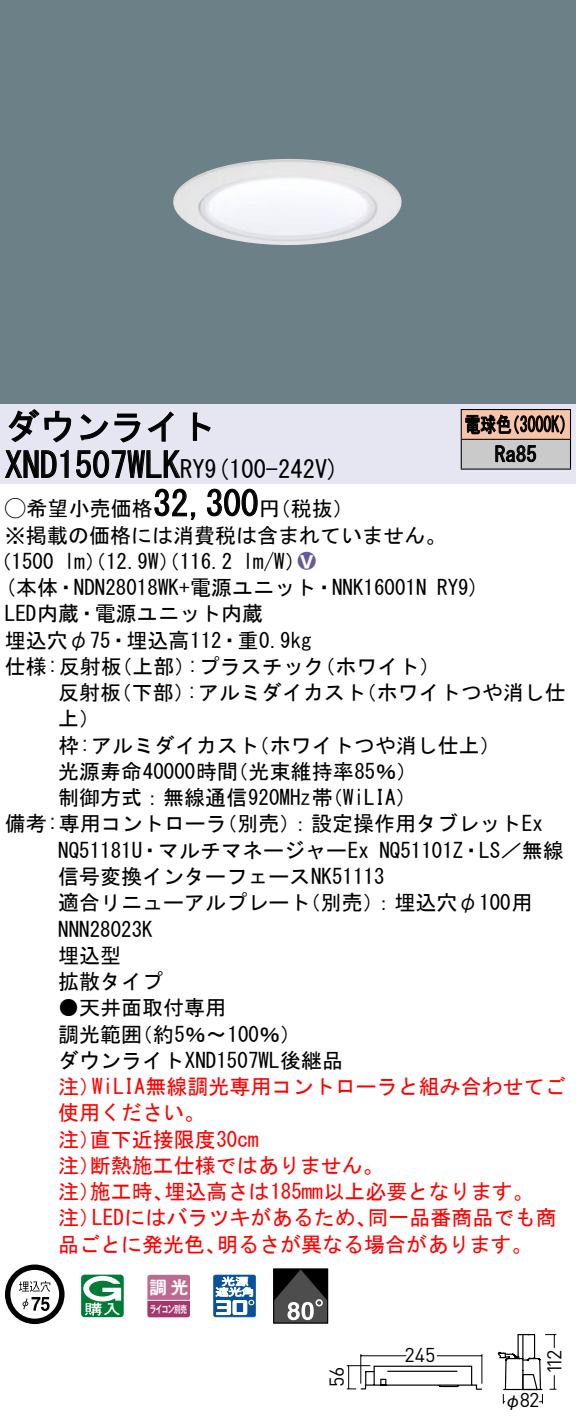
<style>
.page{position:relative;width:576px;height:1426px;background:#fff}
.page>*{position:absolute;margin:0;border:0;box-sizing:border-box;transform-origin:0 0}
.t1{font:35px "MS Gothic";color:#000}
.t2{font:24.5px "MS Gothic";color:#000}
.t3{font:21px/26.2px "MS Gothic";color:#000}
.t4{font:21px/26.2px "MS Gothic";color:#f00}
.t5{font:21px/29.8px "MS Gothic";color:#000;scale:.75 1}
.t6{font:21px "Ford Classification 1";color:#635aa0}
.t7{font:19.95px "DINOT";letter-spacing:-.04em;color:#000}
.t8{font:17.5px "Gothic MB101 Pro De Bold 90 pv RKSJ H";color:#fff}
.t9{font:17.5px "Gothic BBB Pro Medium 90 pv RKSJ H";color:#000}
.t10{font:10.15px "Gothic MB101 Pro De Bold 90 pv RKSJ H";letter-spacing:-.05em;color:#fff;scale:.65 1}
.s1{font-size:24.5px}
.s2{font-family:"Ford Classification 1"}
.s3{color:#fff}
</style>
<div class="page">
<div style="left:0;top:0;width:575px;height:404px;background:#6c8087"></div>
<img style="left:173px;top:159px;width:229px;height:86px">
<div style="left:0;top:404px;width:575px;height:79px;background:#e6e5f2"></div>
<svg style="left:8px;top:409px;width:64px;height:34px"></svg>
<svg style="left:80px;top:413px;width:60px;height:30px"></svg>
<svg style="left:148px;top:411px;width:25px;height:31px"></svg>
<svg style="left:192px;top:412px;width:19px;height:29px"></svg>
<svg style="left:5px;top:450px;width:64px;height:28px"></svg>
<svg style="left:76px;top:450px;width:105px;height:28px"></svg>
<svg style="left:154px;top:488px;width:42px;height:32px"></svg>
<svg style="left:207px;top:488px;width:51px;height:29px"></svg>
<svg style="left:5px;top:1264px;width:59px;height:60px"></svg>
<svg style="left:81px;top:1274px;width:43px;height:43px"></svg>
<svg style="left:147px;top:1274px;width:43px;height:43px;background:#b75d87"></svg>
<hr style="left:147px;top:1299px;width:43px;height:1px;background:#fff">
<svg style="left:213px;top:1274px;width:43px;height:43px"></svg>
<div style="left:273px;top:1268px;width:55px;height:55px;border:1px solid #000"></div>
<svg style="left:273px;top:1269px;width:54px;height:53px;background:#474747"></svg>
<div style="left:461px;top:409px;width:109px;height:30px;background:#f7c4a7"></div>
<div style="left:461px;top:439px;width:109px;height:30px;background:#cacaca"></div>
<hr style="left:460px;top:409px;width:110px;height:1px;background:#000">
<hr style="left:569px;top:410px;width:2px;height:29px;background:#000">
<hr style="left:460px;top:439px;width:110px;height:1px;background:#000">
<hr style="left:569px;top:440px;width:2px;height:28px;background:#000">
<hr style="left:460px;top:468px;width:110px;height:2px;background:#000">
<svg style="left:460px;top:410px;width:104px;height:58px"></svg>
<svg style="left:497px;top:1334px;width:60px;height:70px"></svg>
<svg style="left:346px;top:1354px;width:137px;height:36px"></svg>
<h1 class="t1" style="left:5px;top:409px;width:212px">ダウンライト</h1>
<p class="t2" style="left:204px;top:456px;width:136px">(9 100-242 (V</p>
<h1 class="t1" style="left:5px;top:447px;width:201px">XND1507WLK<span class="s1">RY</span></h1>
<h1 class="t1" style="left:153px;top:486px;width:106px">32,300</h1>
<p class="t3" style="left:5px;top:495px;width:442px"><span class="s2">A</span>希望小売価格<br>※掲載の価格には消費税は含まれていません。</p>
<p class="t6" style="left:298px;top:550px;width:19px">2<span class="s3">8</span></p>
<p class="t3" style="left:259px;top:495px;width:96px">（円税抜(</p>
<p class="t3" style="left:243px;top:548px;width:64px">l m (W/</p>
<p class="t3" style="left:-9px;top:548px;width:65px">（1500</p>
<p class="t3" style="left:64px;top:548px;width:169px">lm）（12.9 ）（W 116.2</p>
<p class="t5" style="left:494px;top:409px;width:57px;text-indent:-30px">電球色<br>Ra85</p>
<p class="t5" style="left:504px;top:409px;width:96px">（3000 (K</p>
<p class="t3" style="left:5px;top:574px;width:423px">(本体・NDN28018WK+電源ユニット・NNK16001N</p>
<p class="t3" style="left:5px;top:600px;width:259px">LED内蔵・電源ユニット内蔵</p>
<p class="t3" style="left:5px;top:627px;width:308px">埋込穴φ75・埋込高112・重0.9kg</p>
<p class="t3" style="left:314px;top:653px;width:127px">（ホワイト(</p>
<p class="t3" style="left:187px;top:653px;width:139px">:プラスチック</p>
<p class="t3" style="left:5px;top:653px;width:118px">仕様:反射板</p>
<p class="t3" style="left:111px;top:653px;width:85px">（上部）</p>
<p class="t3" style="left:437px;top:574px;width:44px">RY (9</p>
<p class="t3" style="left:58px;top:679px;width:64px">反射板上(</p>
<p class="t3" style="left:111px;top:679px;width:85px">（下部）</p>
<p class="t3" style="left:187px;top:679px;width:181px">:アルミダイカスト</p>
<p class="t3" style="left:355px;top:679px;width:211px">（ホワイトつや消し仕</p>
<p class="t3" style="left:227px;top:732px;width:191px;text-indent:-169px">枠:アルミダイカスト<br>（光束維持率85％(</p>
<p class="t3" style="left:248px;top:732px;width:254px">（ホワイトつや消し仕上(</p>
<p class="t3" style="left:58px;top:758px;width:181px">光源寿命40000時間</p>
<p class="t3" style="left:216px;top:784px;width:328px;text-indent:-158px">制御方式：無線通信920MHz帯<br>（別売：）設定操作用タブレットEx</p>
<p class="t3" style="left:322px;top:784px;width:96px">（WiLIA(</p>
<p class="t3" style="left:5px;top:810px;width:223px">備考:専用コントローラ</p>
<p class="t3" style="left:58px;top:837px;width:312px">NQ51181 ・U マルチマネージャーEx</p>
<p class="t3" style="left:58px;top:863px;width:328px">信号変換インターフェースNK51113</p>
<p class="t3" style="left:300px;top:889px;width:234px">（別売：）埋込穴φ100用</p>
<p class="t3" style="left:379px;top:837px;width:186px">NQ51101 ・Z LS／無線</p>
<p class="t3" style="left:58px;top:889px;width:253px">適合リニューアルプレート<br>NNN28023K<br>埋込型<br>拡散タイプ</p>
<p class="t3" style="left:132px;top:994px;width:171px;text-indent:-73px">●天井面取付専用<br>（約5％〜100％(</p>
<p class="t3" style="left:58px;top:1020px;width:286px">調光範囲<br>ダウンライトXND1507WL後継品</p>
<p class="t4" style="left:92px;top:1073px;width:475px">WiLIA無線調光専用コントローラと組み合わせてご</p>
<p class="t4" style="left:58px;top:1073px;width:43px">注）</p>
<p class="t4" style="left:58px;top:1099px;width:148px">使用ください。</p>
<p class="t4" style="left:90px;top:1125px;width:170px">直下近接限度30cm</p>
<p class="t4" style="left:90px;top:1125px;width:295px;text-indent:-32px">注）<br>断熱施工仕様ではありません。</p>
<p class="t4" style="left:58px;top:1152px;width:43px">注）</p>
<p class="t4" style="left:164px;top:1178px;width:370px">埋込高さは185mm以上必要となります。</p>
<p class="t4" style="left:90px;top:1178px;width:85px">施工時、</p>
<p class="t4" style="left:58px;top:1178px;width:43px">注）</p>
<p class="t4" style="left:92px;top:1204px;width:286px">LEDにはバラツキがあるため、</p>
<p class="t4" style="left:367px;top:1204px;width:190px">同一品番商品でも商</p>
<p class="t4" style="left:58px;top:1204px;width:43px">注）</p>
<p class="t4" style="left:58px;top:1230px;width:169px">品ごとに発光色、</p>
<p class="t4" style="left:217px;top:1230px;width:317px">明るさが異なる場合があります。</p>
<p class="t8" style="left:149px;top:1272px;width:41px">調光</p>
<p class="t10" style="left:150px;top:1300px;width:59px">ライコン別売</p>
<p class="t7" style="left:323px;top:1386px;width:22px;rotate:-90deg">56</p>
<p class="t7" style="left:404px;top:1341px;width:33px">245</p>
<p class="t7" style="left:519px;top:1386px;width:21px">82</p>
<p class="t9" style="left:504px;top:1386px;width:19px">φ</p>
<p class="t7" style="left:540px;top:1374px;width:26px;rotate:-90deg">112</p>
</div>
